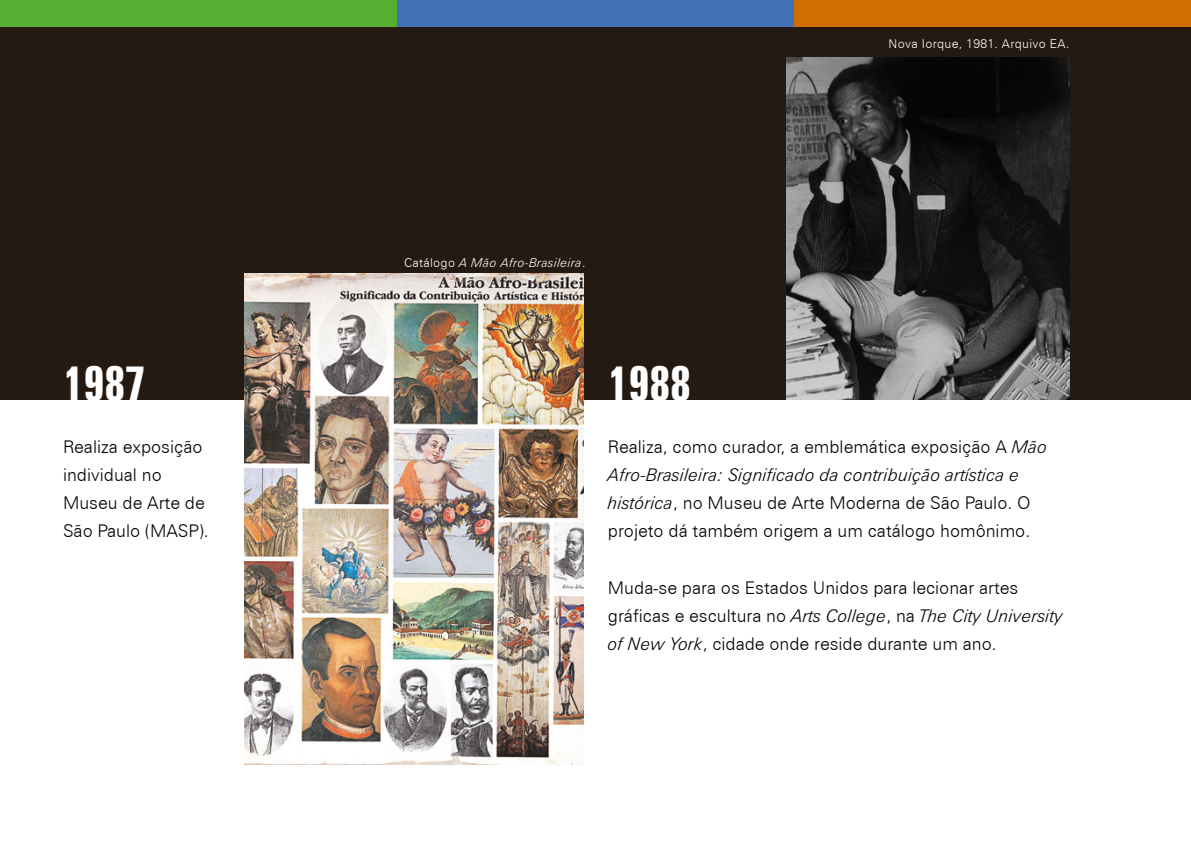
<style>
.page{position:relative;width:1191px;height:844px;background:#fff}
.page>*{position:absolute;margin:0;border:0;box-sizing:border-box;transform-origin:0 0}
.t1{font:700 extra-condensed 49px "Zurich BT";letter-spacing:-.02em;color:#fff}
.t2{font:300 17.5px/28px "Zurich BT";color:#000}
.t3{font:italic 300 12.25px "Zurich BT";letter-spacing:.025em;color:#fff}
.t4{font:300 12.25px "Zurich BT";letter-spacing:.025em;color:#fff}
.s1{font-style:normal}
.s2{font-style:italic}
</style>
<div class="page">
<div style="left:391px;top:0;width:409px;height:27px;background:#4371b7"></div>
<div style="left:794px;top:0;width:397px;height:27px;background:#cf6f00"></div>
<div style="left:0;top:0;width:397px;height:27px;background:#56af31"></div>
<div style="left:0;top:27px;width:1191px;height:372px;background:#241a11"></div>
<img style="left:245px;top:273px;width:338px;height:491px">
<img style="left:786px;top:57px;width:283px;height:342px">
<h1 class="t1" style="left:63px;top:355px;width:85px">1987</h1>
<p class="t2" style="left:63px;top:433px;width:147px">Realiza exposição individual no<br>Museu de Arte de<br>São Paulo (MASP).</p>
<p class="t4" style="left:888px;top:36px;width:182px">Nova Iorque, 1981. Arquivo EA.</p>
<p class="t3" style="left:404px;top:255px;width:183px"><span class="s1">Catálogo</span> A Mão Afro-Brasileira<span class="s1">.</span></p>
<h1 class="t1" style="left:608px;top:355px;width:85px">1988</h1>
<p class="t2" style="left:608px;top:433px;width:441px">Realiza, como curador, a emblemática exposição A <span class="s2">Mão Afro-Brasileira: Significado da contribuição artística e histórica</span>, no Museu de Arte Moderna de São Paulo. O projeto dá também origem a um catálogo homônimo.</p>
<p class="t2" style="left:608px;top:573px;width:456px">Muda-se para os Estados Unidos para lecionar artes gráficas e escultura no <span class="s2">Arts College</span>, na <span class="s2">The City University of New York</span>, cidade onde reside durante um ano.</p>
</div>
